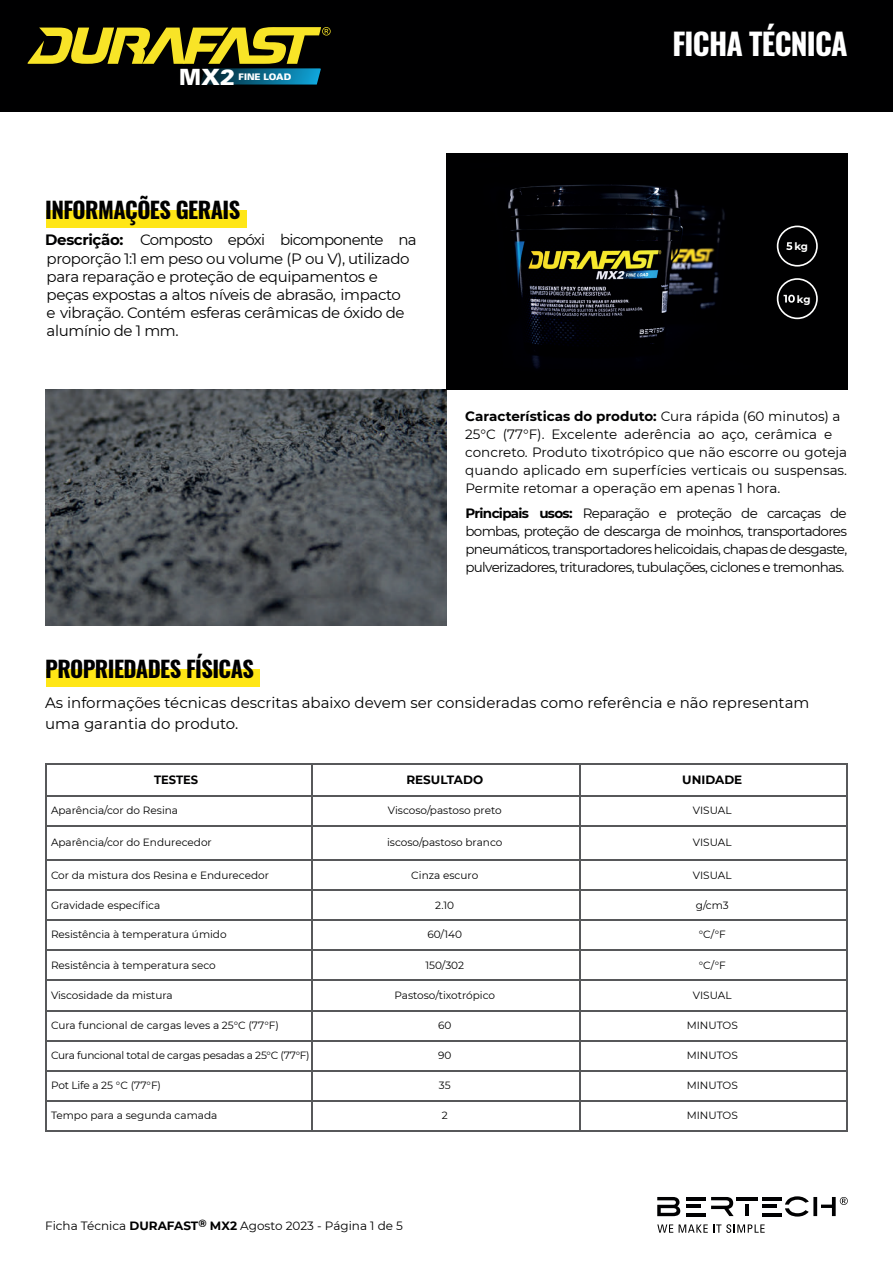
<style>
.page{position:relative;width:893px;height:1263px;background:#fff}
.page>*{position:absolute;margin:0;border:0;box-sizing:border-box;transform-origin:0 0}
.t1{font:700 30px "Oswald";letter-spacing:-.025em;color:#fff}
.t2{font:700 22.5px "Oswald";letter-spacing:-.025em;color:#000001}
.t3{font:900 22.35px "Univers";color:#fff}
.t4{font:15px/18px "Montserrat";letter-spacing:-.025em;color:#000001}
.t5{font:15px/21px "Montserrat";color:#000001}
.t6{font:15px "Montserrat";letter-spacing:-.05em;color:#000001}
.t7{font:13.5px/18px "Montserrat";color:#000001}
.t8{font:12px "Montserrat";color:#000001}
.t9{font:700 12px "Montserrat";color:#000001}
.t10{font:700 12px "Montserrat";color:#000001;scale:.96 1}
.t11{font:10.5px "Montserrat";color:#000001}
.t12{font:10.5px "Montserrat";letter-spacing:-.025em;color:#000001}
.t13{font:700 10.35px "Montserrat";color:#fff}
.t14{font:900 9px "Univers";color:#fff}
.s1{font-weight:700}
</style>
<div class="page">
<div style="left:47px;top:669px;width:213px;height:18px;background:#ffe616"></div>
<hr style="left:45px;top:763px;width:803px;height:2px;background:#57585a">
<hr style="left:45px;top:795px;width:803px;height:2px;background:#57585a">
<hr style="left:45px;top:825px;width:803px;height:2px;background:#57585a">
<hr style="left:45px;top:860px;width:803px;height:1px;background:#57585a">
<hr style="left:45px;top:890px;width:803px;height:1px;background:#57585a">
<hr style="left:45px;top:920px;width:803px;height:1px;background:#57585a">
<hr style="left:45px;top:950px;width:803px;height:1px;background:#57585a">
<hr style="left:45px;top:980px;width:803px;height:1px;background:#57585a">
<hr style="left:45px;top:1010px;width:803px;height:1px;background:#57585a">
<hr style="left:45px;top:1040px;width:803px;height:1px;background:#57585a">
<hr style="left:45px;top:1070px;width:803px;height:1px;background:#57585a">
<hr style="left:45px;top:1100px;width:803px;height:1px;background:#57585a">
<hr style="left:45px;top:1130px;width:803px;height:1px;background:#57585a">
<hr style="left:311px;top:763px;width:1px;height:368px;background:#57585a">
<hr style="left:579px;top:763px;width:2px;height:368px;background:#57585a">
<hr style="left:45px;top:763px;width:2px;height:368px;background:#57585a">
<hr style="left:846px;top:763px;width:2px;height:368px;background:#57585a">
<img style="left:45px;top:390px;width:401px;height:236px">
<div style="left:446px;top:153px;width:402px;height:237px;background:#000001"></div>
<div style="left:47px;top:210px;width:200px;height:17px;background:#ffe616"></div>
<img style="left:508px;top:184px;width:217px;height:185px">
<hr style="left:745px;top:1204px;width:4px;height:12px;background:#000001">
<hr style="left:686px;top:1197px;width:20px;height:3px;background:#000001">
<hr style="left:686px;top:1213px;width:20px;height:3px;background:#000001">
<hr style="left:686px;top:1204px;width:15px;height:4px;background:#000001">
<hr style="left:762px;top:1197px;width:19px;height:3px;background:#000001">
<hr style="left:762px;top:1213px;width:19px;height:3px;background:#000001">
<hr style="left:762px;top:1204px;width:15px;height:4px;background:#000001">
<hr style="left:736px;top:1197px;width:22px;height:3px;background:#000001">
<svg style="left:711px;top:1197px;width:23px;height:19px"></svg>
<svg style="left:657px;top:1197px;width:23px;height:19px"></svg>
<svg style="left:785px;top:1196px;width:63px;height:20px"></svg>
<svg style="left:657px;top:1224px;width:16px;height:9px"></svg>
<svg style="left:679px;top:1224px;width:86px;height:9px"></svg>
<div style="left:0;top:0;width:893px;height:112px;background:#000001"></div>
<svg style="left:28px;top:27px;width:303px;height:58px"></svg>
<svg style="left:777px;top:226px;width:41px;height:41px"></svg>
<svg style="left:777px;top:278px;width:41px;height:41px"></svg>
<h3 class="t3" style="left:179px;top:62px;width:57px">MX2</h3>
<p class="t14" style="left:238px;top:71px;width:54px">FINE LOAD</p>
<h2 class="t2" style="left:45px;top:194px;width:197px">INFORMAÇÕES GERAIS</h2>
<p class="t6" style="left:45px;top:229px;width:373px"><span class="s1">Descrição:</span> Composto epóxi bicomponente na</p>
<p class="t4" style="left:47px;top:249px;width:364px">proporção 1:1 em peso ou volume (P ou V), utilizado para reparação e proteção de equipamentos e peças expostas a altos níveis de abrasão, impacto e vibração. Contém esferas cerâmicas de óxido de alumínio de 1 mm.</p>
<h2 class="t2" style="left:45px;top:653px;width:210px">PROPRIEDADES FÍSICAS</h2>
<h1 class="t1" style="left:672px;top:23px;width:177px">FICHA TÉCNICA</h1>
<p class="t13" style="left:794px;top:239px;width:15px">kg</p>
<p class="t13" style="left:797px;top:291px;width:15px">kg</p>
<p class="t7" style="left:465px;top:406px;width:383px"><span class="s1">Características do produto:</span> Cura rápida (60 minutos) a 25°C (77°F). Excelente aderência ao aço, cerâmica e concreto. Produto tixotrópico que não escorre ou goteja quando aplicado em superfícies verticais ou suspensas.<br>Permite retomar a operação em apenas 1 hora.</p>
<p class="t7" style="left:465px;top:503px;width:383px;text-align:justify"><span class="s1">Principais usos:</span> Reparação e proteção de carcaças de bombas, proteção de descarga de moinhos, transportadores pneumáticos, transportadores helicoidais, chapas de desgaste, pulverizadores, trituradores, tubulações, ciclones e tremonhas.</p>
<p class="t5" style="left:45px;top:692px;width:766px">As informações técnicas descritas abaixo devem ser consideradas como referência e não representam uma garantia do produto.</p>
<p class="t10" style="left:154px;top:771px;width:47px">TESTES</p>
<p class="t9" style="left:406px;top:771px;width:78px">RESULTADO</p>
<p class="t9" style="left:682px;top:771px;width:62px">UNIDADE</p>
<p class="t11" style="left:388px;top:803px;width:115px">Viscoso/pastoso preto</p>
<p class="t11" style="left:387px;top:835px;width:117px">iscoso/pastoso branco</p>
<p class="t11" style="left:411px;top:868px;width:68px">Cinza escuro</p>
<p class="t11" style="left:435px;top:898px;width:20px">2.10</p>
<p class="t11" style="left:427px;top:927px;width:36px">60/140</p>
<p class="t11" style="left:425px;top:958px;width:40px">150/302</p>
<p class="t11" style="left:394px;top:988px;width:102px">Pastoso/tixotrópico</p>
<p class="t11" style="left:438px;top:1018px;width:15px">60</p>
<p class="t11" style="left:438px;top:1048px;width:15px">90</p>
<p class="t11" style="left:439px;top:1078px;width:13px">35</p>
<p class="t11" style="left:442px;top:1108px;width:7px">2</p>
<p class="t11" style="left:51px;top:803px;width:129px">Aparência/cor do Resina</p>
<p class="t11" style="left:693px;top:803px;width:40px">VISUAL</p>
<p class="t11" style="left:693px;top:835px;width:40px">VISUAL</p>
<p class="t11" style="left:693px;top:868px;width:40px">VISUAL</p>
<p class="t11" style="left:696px;top:898px;width:34px">g/cm3</p>
<p class="t11" style="left:699px;top:927px;width:29px">°C/°F</p>
<p class="t11" style="left:699px;top:958px;width:29px">°C/°F</p>
<p class="t11" style="left:693px;top:988px;width:40px">VISUAL</p>
<p class="t11" style="left:687px;top:1018px;width:53px">MINUTOS</p>
<p class="t11" style="left:687px;top:1048px;width:53px">MINUTOS</p>
<p class="t11" style="left:687px;top:1078px;width:53px">MINUTOS</p>
<p class="t11" style="left:687px;top:1108px;width:53px">MINUTOS</p>
<p class="t11" style="left:51px;top:835px;width:162px">Aparência/cor do Endurecedor</p>
<p class="t11" style="left:51px;top:868px;width:219px">Cor da mistura dos Resina e Endurecedor</p>
<p class="t11" style="left:51px;top:898px;width:111px">Gravidade específica</p>
<p class="t11" style="left:51px;top:927px;width:177px">Resistência à temperatura úmido</p>
<p class="t11" style="left:51px;top:958px;width:166px">Resistência à temperatura seco</p>
<p class="t11" style="left:51px;top:988px;width:123px">Viscosidade da mistura</p>
<p class="t11" style="left:51px;top:1018px;width:229px">Cura funcional de cargas leves a 25°C (77°F)</p>
<p class="t12" style="left:51px;top:1048px;width:260px">Cura funcional total de cargas pesadas a 25°C (77°F)</p>
<p class="t11" style="left:51px;top:1078px;width:112px">Pot Life a 25 °C (77°F)</p>
<p class="t11" style="left:51px;top:1108px;width:168px">Tempo para a segunda camada</p>
<p class="t8" style="left:45px;top:1217px;width:359px">Ficha Técnica <span class="s1">DURAFAST</span><sup>®</sup> <span class="s1">MX2</span> Agosto 2023 - Página 1 de 5</p>
</div>
